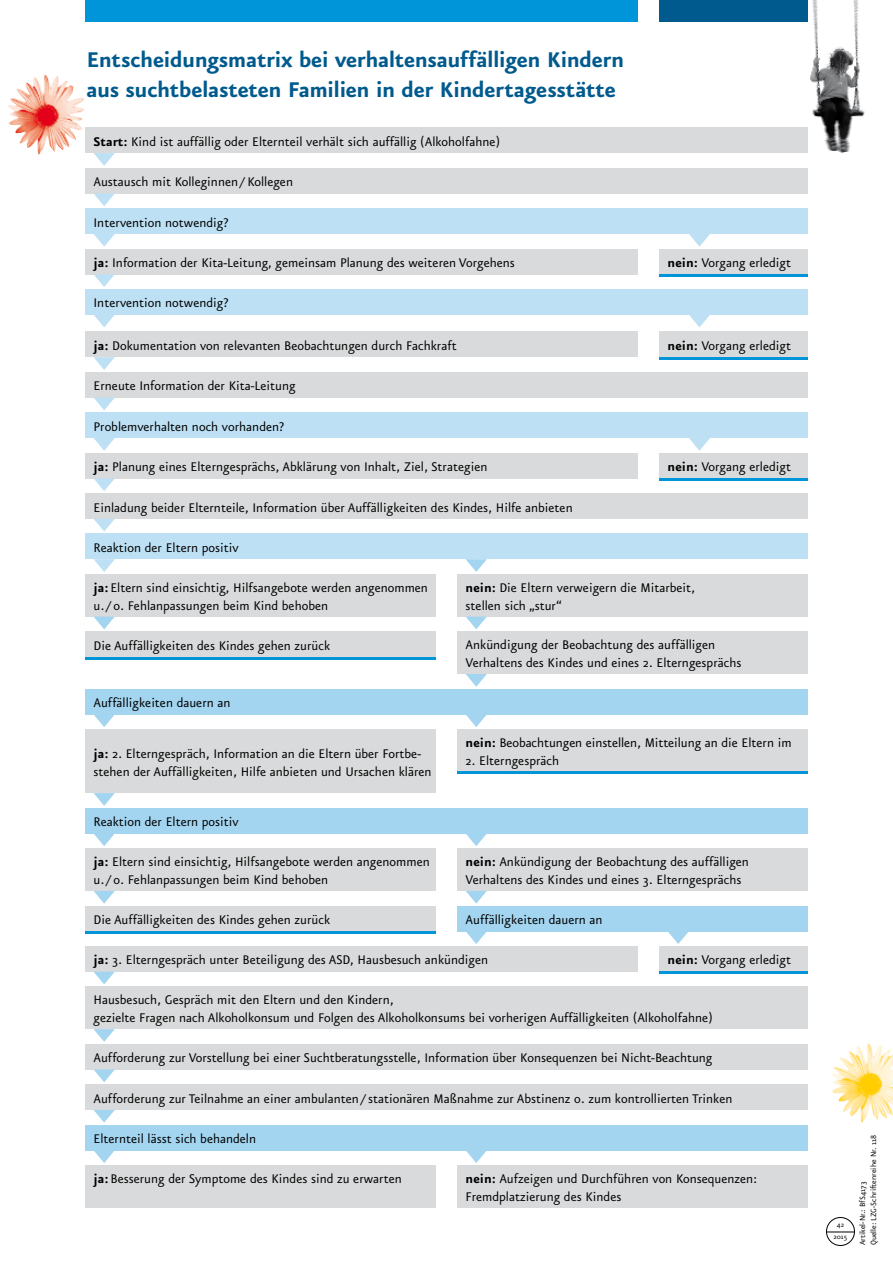
<style>
.page{position:relative;width:893px;height:1263px;background:#fff}
.page>*{position:absolute;margin:0;border:0;box-sizing:border-box;transform-origin:0 0}
.t1{font:700 25.5px/30px "Eureka Sans OT";letter-spacing:-.015em;color:#005a8d}
.t2{font:15px/18px "Eureka Sans OT";color:#000}
.t3{font:9px/10.8px "Eureka Sans OT";color:#000}
.t4{font:8.25px/12.3px "Eureka Sans OT";color:#000;text-align:center}
.s1{font-weight:700}
</style>
<div class="page">
<svg style="left:838px;top:1043px;width:55px;height:80px"></svg>
<img style="left:831px;top:1043px;width:37px;height:54px">
<svg style="left:94px;top:153px;width:21px;height:13px"></svg>
<div style="left:85px;top:168px;width:723px;height:25px;background:#d9dadb"></div>
<svg style="left:94px;top:193px;width:21px;height:13px"></svg>
<div style="left:85px;top:372px;width:723px;height:26px;background:#d9dadb"></div>
<div style="left:85px;top:493px;width:723px;height:26px;background:#d9dadb"></div>
<svg style="left:94px;top:398px;width:20px;height:12px"></svg>
<svg style="left:94px;top:519px;width:21px;height:12px"></svg>
<div style="left:85px;top:574px;width:351px;height:43px;background:#d9dadb"></div>
<div style="left:85px;top:848px;width:351px;height:43px;background:#d9dadb"></div>
<div style="left:85px;top:946px;width:553px;height:26px;background:#d9dadb"></div>
<div style="left:85px;top:729px;width:351px;height:64px;background:#d9dadb"></div>
<div style="left:85px;top:631px;width:351px;height:26px;background:#d9dadb"></div>
<div style="left:85px;top:906px;width:351px;height:25px;background:#d9dadb"></div>
<div style="left:457px;top:574px;width:351px;height:43px;background:#d9dadb"></div>
<div style="left:457px;top:848px;width:351px;height:43px;background:#d9dadb"></div>
<div style="left:457px;top:729px;width:351px;height:43px;background:#d9dadb"></div>
<div style="left:457px;top:631px;width:351px;height:43px;background:#d9dadb"></div>
<div style="left:457px;top:906px;width:351px;height:25px;background:#a3d5f0"></div>
<div style="left:85px;top:208px;width:723px;height:26px;background:#bde0f4"></div>
<div style="left:85px;top:412px;width:723px;height:26px;background:#bde0f4"></div>
<div style="left:85px;top:534px;width:723px;height:25px;background:#bde0f4"></div>
<div style="left:85px;top:808px;width:723px;height:25px;background:#a3d5f0"></div>
<div style="left:85px;top:689px;width:723px;height:25px;background:#a3d5f0"></div>
<div style="left:85px;top:289px;width:723px;height:26px;background:#bde0f4"></div>
<svg style="left:94px;top:234px;width:21px;height:13px"></svg>
<svg style="left:94px;top:438px;width:21px;height:13px"></svg>
<svg style="left:94px;top:559px;width:21px;height:13px"></svg>
<svg style="left:94px;top:833px;width:21px;height:13px"></svg>
<svg style="left:94px;top:714px;width:21px;height:13px"></svg>
<svg style="left:94px;top:315px;width:21px;height:12px"></svg>
<div style="left:85px;top:249px;width:553px;height:25px;background:#d9dadb"></div>
<div style="left:85px;top:453px;width:553px;height:25px;background:#d9dadb"></div>
<div style="left:85px;top:332px;width:553px;height:25px;background:#d9dadb"></div>
<div style="left:659px;top:249px;width:149px;height:25px;background:#d9dadb"></div>
<div style="left:659px;top:332px;width:149px;height:25px;background:#d9dadb"></div>
<div style="left:659px;top:453px;width:149px;height:25px;background:#d9dadb"></div>
<div style="left:659px;top:946px;width:149px;height:26px;background:#d9dadb"></div>
<svg style="left:689px;top:234px;width:21px;height:13px"></svg>
<svg style="left:689px;top:438px;width:21px;height:13px"></svg>
<svg style="left:466px;top:559px;width:21px;height:13px"></svg>
<svg style="left:466px;top:833px;width:21px;height:13px"></svg>
<svg style="left:466px;top:714px;width:21px;height:13px"></svg>
<svg style="left:689px;top:315px;width:21px;height:12px"></svg>
<svg style="left:94px;top:274px;width:21px;height:13px"></svg>
<svg style="left:94px;top:478px;width:21px;height:13px"></svg>
<svg style="left:94px;top:357px;width:21px;height:13px"></svg>
<svg style="left:94px;top:617px;width:21px;height:12px"></svg>
<svg style="left:94px;top:891px;width:21px;height:13px"></svg>
<svg style="left:94px;top:972px;width:21px;height:12px"></svg>
<svg style="left:94px;top:793px;width:21px;height:13px"></svg>
<svg style="left:466px;top:617px;width:21px;height:12px"></svg>
<svg style="left:466px;top:891px;width:21px;height:13px"></svg>
<svg style="left:466px;top:674px;width:21px;height:13px"></svg>
<svg style="left:466px;top:931px;width:21px;height:13px"></svg>
<svg style="left:668px;top:931px;width:21px;height:13px"></svg>
<hr style="left:659px;top:274px;width:149px;height:2px;background:#0095d8">
<hr style="left:659px;top:357px;width:149px;height:2px;background:#0095d8">
<hr style="left:659px;top:478px;width:149px;height:2px;background:#0095d8">
<hr style="left:659px;top:972px;width:149px;height:2px;background:#0095d8">
<hr style="left:85px;top:931px;width:351px;height:2px;background:#0095d8">
<div style="left:85px;top:986px;width:723px;height:43px;background:#d9dadb"></div>
<svg style="left:94px;top:1029px;width:21px;height:13px"></svg>
<div style="left:85px;top:1044px;width:723px;height:25px;background:#d9dadb"></div>
<div style="left:85px;top:1084px;width:723px;height:26px;background:#d9dadb"></div>
<svg style="left:94px;top:1069px;width:21px;height:13px"></svg>
<svg style="left:94px;top:1110px;width:21px;height:13px"></svg>
<hr style="left:85px;top:657px;width:351px;height:2px;background:#0095d8">
<hr style="left:457px;top:772px;width:351px;height:2px;background:#0095d8">
<div style="left:826px;top:1217px;width:29px;height:29px;border:1px solid #000;border-radius:50%"></div>
<svg style="left:826px;top:1231px;width:29px;height:1px"></svg>
<div style="left:85px;top:128px;width:723px;height:25px;background:#d9dadb"></div>
<div style="left:85px;top:0;width:553px;height:21px;background:#0094d8"></div>
<div style="left:659px;top:0;width:149px;height:21px;background:#005a8d"></div>
<div style="left:799px;top:0;width:77px;height:165px;background:#fff"></div>
<img style="left:810px;top:0;width:55px;height:153px">
<svg style="left:15px;top:74px;width:74px;height:81px"></svg>
<img style="left:8px;top:74px;width:37px;height:55px">
<div style="left:85px;top:1165px;width:351px;height:43px;background:#d9dadb"></div>
<div style="left:457px;top:1165px;width:351px;height:43px;background:#d9dadb"></div>
<div style="left:85px;top:1125px;width:723px;height:25px;background:#a3d5f0"></div>
<svg style="left:94px;top:1150px;width:21px;height:13px"></svg>
<svg style="left:466px;top:1150px;width:21px;height:13px"></svg>
<h1 class="t1" style="left:87px;top:45px;width:539px">Entscheidungsmatrix bei verhaltensauffälligen Kindern aus suchtbelasteten Familien in der Kindertagesstätte</h1>
<p class="t2" style="left:94px;top:133px;width:408px"><span class="s1">Start:</span> Kind ist auffällig oder Elternteil verhält sich auffällig (Alkoholfahne)</p>
<p class="t2" style="left:94px;top:173px;width:201px">Austausch mit Kolleginnen/ Kollegen</p>
<p class="t2" style="left:94px;top:214px;width:136px">Intervention notwendig?</p>
<p class="t2" style="left:94px;top:254px;width:423px"><span class="s1">ja:</span> Information der Kita-Leitung, gemeinsam Planung des weiteren Vorgehens</p>
<p class="t2" style="left:94px;top:294px;width:136px">Intervention notwendig?</p>
<p class="t2" style="left:94px;top:337px;width:365px"><span class="s1">ja:</span> Dokumentation von relevanten Beobachtungen durch Fachkraft</p>
<p class="t2" style="left:94px;top:377px;width:204px">Erneute Information der Kita-Leitung</p>
<p class="t2" style="left:94px;top:418px;width:192px">Problemverhalten noch vorhanden?</p>
<p class="t2" style="left:94px;top:458px;width:395px"><span class="s1">ja:</span> Planung eines Elterngesprächs, Abklärung von Inhalt, Ziel, Strategien</p>
<p class="t2" style="left:94px;top:498px;width:481px">Einladung beider Elternteile, Information über Auffälligkeiten des Kindes, Hilfe anbieten</p>
<p class="t2" style="left:94px;top:539px;width:147px">Reaktion der Eltern positiv</p>
<p class="t2" style="left:668px;top:254px;width:125px"><span class="s1">nein:</span> Vorgang erledigt</p>
<p class="t2" style="left:668px;top:337px;width:125px"><span class="s1">nein:</span> Vorgang erledigt</p>
<p class="t2" style="left:668px;top:458px;width:125px"><span class="s1">nein:</span> Vorgang erledigt</p>
<p class="t2" style="left:94px;top:579px;width:336px"><span class="s1">ja:</span> Eltern sind einsichtig, Hilfsangebote werden angenommen u./ o. Fehlanpassungen beim Kind behoben</p>
<p class="t2" style="left:94px;top:637px;width:238px">Die Auffälligkeiten des Kindes gehen zurück</p>
<p class="t2" style="left:94px;top:694px;width:138px">Auffälligkeiten dauern an</p>
<p class="t2" style="left:94px;top:745px;width:339px"><span class="s1">ja:</span> 2. Elterngespräch, Information an die Eltern über Fortbe&shy;stehen der Auffälligkeiten, Hilfe anbieten und Ursachen klären</p>
<p class="t2" style="left:94px;top:813px;width:147px">Reaktion der Eltern positiv</p>
<p class="t2" style="left:94px;top:853px;width:338px"><span class="s1">ja:</span> Eltern sind einsichtig, Hilfsangebote werden angenommen u./ o. Fehlanpassungen beim Kind behoben</p>
<p class="t2" style="left:94px;top:911px;width:238px">Die Auffälligkeiten des Kindes gehen zurück</p>
<p class="t2" style="left:466px;top:579px;width:231px"><span class="s1">nein:</span> Die Eltern verweigern die Mitarbeit, stellen sich „stur“</p>
<p class="t2" style="left:466px;top:636px;width:277px">Ankündigung der Beobachtung des auffälligen<br>Verhaltens des Kindes und eines 2. Elterngesprächs</p>
<p class="t2" style="left:466px;top:734px;width:328px"><span class="s1">nein:</span> Beobachtungen einstellen, Mitteilung an die Eltern im</p>
<p class="t2" style="left:466px;top:752px;width:95px">2. Elterngespräch</p>
<p class="t2" style="left:466px;top:853px;width:285px"><span class="s1">nein:</span> Ankündigung der Beobachtung des auffälligen<br>Verhaltens des Kindes und eines 3. Elterngesprächs</p>
<p class="t2" style="left:466px;top:911px;width:138px">Auffälligkeiten dauern an</p>
<p class="t2" style="left:94px;top:951px;width:396px"><span class="s1">ja:</span> 3. Elterngespräch unter Beteiligung des ASD, Hausbesuch ankündigen</p>
<p class="t2" style="left:668px;top:951px;width:125px"><span class="s1">nein:</span> Vorgang erledigt</p>
<p class="t2" style="left:94px;top:991px;width:621px">Hausbesuch, Gespräch mit den Eltern und den Kindern,<br>gezielte Fragen nach Alkoholkonsum und Folgen des Alkoholkonsums bei vorherigen Auffälligkeiten (Alkoholfahne)</p>
<p class="t2" style="left:94px;top:1049px;width:620px">Aufforderung zur Vorstellung bei einer Suchtberatungsstelle, Information über Konsequenzen bei Nicht-Beachtung</p>
<p class="t2" style="left:94px;top:1089px;width:640px">Aufforderung zur Teilnahme an einer ambulanten/ stationären Maßnahme zur Abstinenz o. zum kontrollierten Trinken</p>
<p class="t2" style="left:94px;top:1130px;width:164px">Elternteil lässt sich behandeln</p>
<p class="t2" style="left:94px;top:1170px;width:310px"><span class="s1">ja:</span> Besserung der Symptome des Kindes sind zu erwarten</p>
<p class="t2" style="left:466px;top:1170px;width:293px"><span class="s1">nein:</span> Aufzeigen und Durchführen von Konsequenzen:<br>Fremdplatzierung des Kindes</p>
<p class="t4" style="left:834px;top:1218px;width:15px">42<br>2015</p>
<p class="t3" style="left:857px;top:1245px;width:112px;rotate:-90deg">Artikel-Nr.: BfS4173<br>Quelle: LZG-Schriftenreihe Nr. 118</p>
</div>
